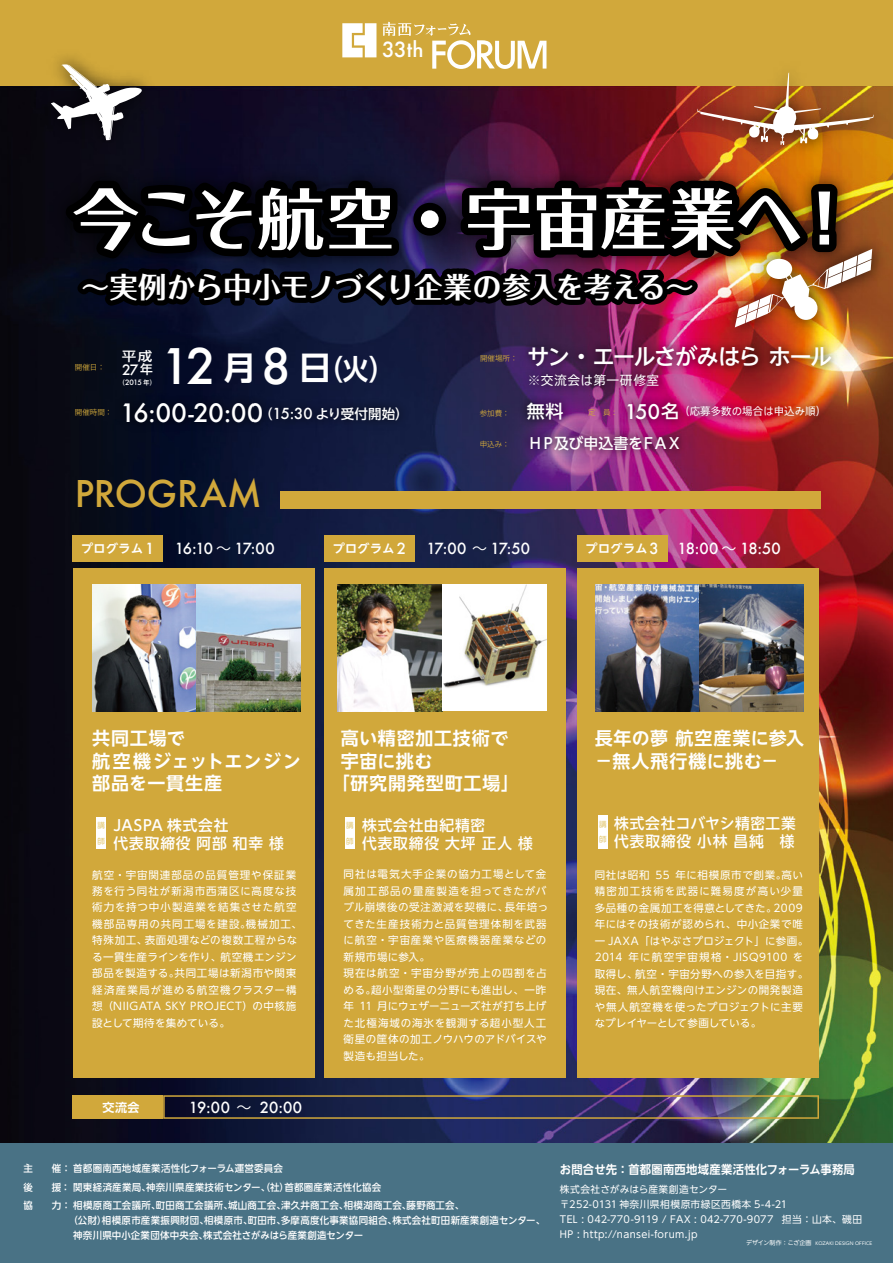
<style>
.page{position:relative;width:893px;height:1263px;background:#fff}
.page>*{position:absolute;margin:0;border:0;box-sizing:border-box;transform-origin:0 0}
.t1{font:700 66.6px "Folk Pro";letter-spacing:.01em;color:#fff}
.t2{font:500 47.85px "Futura";color:#fff}
.t3{font:500 36px "Futura";letter-spacing:-.005em;color:#d1a83b}
.t4{font:700 28.5px "Folk Pro";letter-spacing:-.015em;color:#fff}
.t5{font:500 24.75px "Futura";letter-spacing:.005em;color:#fff}
.t6{font:500 22.5px "UD Shin Go NT Pro";letter-spacing:-.08em;color:#fff}
.t7{font:500 20.4px "Futura";color:#fff}
.t8{font:700 18px/22.5px "UD Shin Go NT Pro De";letter-spacing:.035em;color:#fff}
.t9{font:500 18px "UD Shin Go NT Pro";color:#fff}
.t10{font:500 15px/18px "UD Shin Go NT Pro";letter-spacing:.055em;color:#fff}
.t11{font:500 15px "Futura";letter-spacing:-.02em;color:#fff}
.t12{font:500 15px "UD Shin Go NT Pro";letter-spacing:-.065em;color:#fff}
.t13{font:500 14.1px "Futura";color:#fff}
.t14{font:500 13.5px "UD Shin Go NT Pro";letter-spacing:.005em;color:#fff}
.t15{font:12.75px "Axis Std";letter-spacing:.04em;color:#fff}
.t16{font:500 12.75px "UD Shin Go NT Pro";color:#fff;scale:1.14 1}
.t17{font:700 12px "UD Shin Go NT Pro De";letter-spacing:.03em;color:#fff;scale:.94 1}
.t18{font:700 12px "UD Shin Go NT Pro De";letter-spacing:.03em;color:#fff}
.t19{font:10.5px/16.5px "UD Shin Go NT Pro";letter-spacing:.06em;color:#fff}
.t20{font:10.5px "Axis Std";color:#fff}
.t21{font:500 9.75px/18.9px "UD Shin Go NT Pro";letter-spacing:.025em;color:#fff}
.t22{font:9.75px/15px "UD Shin Go NT Pro";letter-spacing:.035em;color:#fff}
.t23{font:7.5px "Koz Go Pro";color:#d1a83b}
.t24{font:7.5px/15.6px "UD Shin Go NT Pro";color:#e3c872}
.t25{font:500 7.2px "Futura";color:#fff}
.t26{font:4.5px "UD Shin Go NT Pro";letter-spacing:.02em;color:#fff}
.s1{font-family:"UD Shin Go NT Pro De";font-weight:700;font-size:32.7px}
.s2{font-family:"UD Shin Go NT Pro De";font-weight:700;font-size:28.35px}
.s3{font-family:"UD Shin Go NT Pro";font-size:12.75px}
.s4{font-family:"UD Shin Go NT Pro";font-size:6.6px}
.s5{font-family:"Axis Std"}
.s6{font-family:"Futura";font-weight:500;font-size:19.8px}
.s7{font-family:"UD Shin Go NT Pro";font-weight:500;font-size:18px}
.s8{font-family:"Koz Go Pro";font-weight:400;font-size:7.5px;color:#d1a83b}
.s9{font-family:"Futura";font-size:14.85px}
.s10{font-family:"Koz Go Pr 6 N";font-weight:400}
.s11{font-family:"UD Shin Go NT Pro De";font-weight:700;font-size:12px}
.s12{font-family:"Futura";font-weight:500;font-size:15px}
.s13{font-size:6px}
</style>
<div class="page">
<img style="left:0;top:85px;width:893px;height:1059px">
<div style="left:577px;top:536px;width:91px;height:26px;background:#d1a83b"></div>
<div style="left:73px;top:1095px;width:90px;height:24px;background:#d1a83b"></div>
<div style="left:0;top:1144px;width:893px;height:119px;background:#497285"></div>
<div style="left:0;top:0;width:893px;height:85px;background:#d1a83b"></div>
<img style="left:515px;top:466px;width:180px;height:1px">
<svg style="left:342px;top:23px;width:34px;height:34px"></svg>
<svg style="left:383px;top:22px;width:163px;height:47px"></svg>
<div style="left:280px;top:492px;width:540px;height:17px;background:#d1a83b"></div>
<img style="left:36px;top:150px;width:854px;height:139px">
<img style="left:163px;top:1095px;width:656px;height:24px">
<div style="left:577px;top:568px;width:242px;height:509px;background:#d1a83b"></div>
<div style="left:73px;top:568px;width:242px;height:509px;background:#d1a83b"></div>
<div style="left:324px;top:568px;width:242px;height:509px;background:#d1a83b"></div>
<div style="left:73px;top:536px;width:90px;height:26px;background:#d1a83b"></div>
<div style="left:324px;top:536px;width:91px;height:26px;background:#d1a83b"></div>
<div style="left:598px;top:815px;width:10px;height:33px;background:#fff"></div>
<div style="left:96px;top:817px;width:10px;height:32px;background:#fff"></div>
<div style="left:345px;top:817px;width:10px;height:32px;background:#fff"></div>
<img style="left:92px;top:584px;width:209px;height:127px">
<img style="left:338px;top:584px;width:104px;height:127px">
<div style="left:442px;top:585px;width:104px;height:126px;background:#fff"></div>
<img style="left:442px;top:584px;width:104px;height:104px">
<img style="left:595px;top:584px;width:208px;height:127px">
<img style="left:675px;top:85px;width:218px;height:83px">
<img style="left:697px;top:72px;width:177px;height:73px">
<img style="left:28px;top:56px;width:136px;height:107px">
<svg style="left:51px;top:64px;width:92px;height:76px"></svg>
<img style="left:872px;top:226px;width:21px;height:124px">
<img style="left:47px;top:168px;width:825px;height:298px">
<h3 class="t7" style="left:382px;top:36px;width:43px">33th</h3>
<h1 class="t1" style="left:73px;top:162px;width:786px">今こそ航空・宇宙産業へ！</h1>
<h3 class="t4" style="left:81px;top:263px;width:614px">～実例から中小モノづくり企業の参入を考える～</h3>
<h3 class="t6" style="left:527px;top:339px;width:307px">サン・エールさがみはら ホール</h3>
<h3 class="t9" style="left:527px;top:396px;width:38px">無料</h3>
<h2 class="t2" style="left:161px;top:333px;width:236px">12 <span class="s1">月</span>8 <span class="s1">日</span><span class="s2">（火）</span></h2>
<p class="t16" style="left:122px;top:345px;width:28px">平成</p>
<h3 class="t13" style="left:122px;top:360px;width:32px">27<span class="s3">年</span></h3>
<p class="t25" style="left:119px;top:377px;width:39px"><span class="s4">（</span>2015 <span class="s4">年）</span></p>
<h3 class="t5" style="left:120px;top:396px;width:144px">16:00-20:00</h3>
<p class="t23" style="left:480px;top:353px;width:39px">開催場所：</p>
<p class="t23" style="left:75px;top:362px;width:31px">開催日：</p>
<p class="t23" style="left:75px;top:408px;width:39px">開催時間：</p>
<p class="t23" style="left:480px;top:408px;width:31px">参加費：</p>
<p class="t23" style="left:588px;top:407px;width:31px">定　員<span class="s5">：</span></p>
<p class="t20" style="left:625px;top:403px;width:203px"><span class="s6">150</span><span class="s7">名</span>（応募多数の場合は申込み順）</p>
<h3 class="t12" style="left:480px;top:431px;width:204px"><span class="s8">申込み：</span> ＨＰ及び申込書をＦＡＸ</h3>
<p class="t15" style="left:528px;top:370px;width:133px">※交流会は第一研修室</p>
<p class="t14" style="left:259px;top:403px;width:151px">（<span class="s9">15:30</span> より受付開始）</p>
<h3 class="t3" style="left:75px;top:469px;width:188px">PROGRAM</h3>
<h3 class="t11" style="left:175px;top:538px;width:101px">16:10 <span class="s10">～</span> 17:00</h3>
<h3 class="t11" style="left:426px;top:538px;width:105px">17:00 <span class="s10">～</span> 17:50</h3>
<h3 class="t11" style="left:586px;top:538px;width:197px"><span class="s11">プログラム</span> 3 18:00 <span class="s10">～</span> 18:50</h3>
<p class="t18" style="left:81px;top:539px;width:75px">プログラム <span class="s12">1</span></p>
<p class="t18" style="left:333px;top:539px;width:75px">プログラム <span class="s12">2</span></p>
<h3 class="t8" style="left:595px;top:726px;width:211px">長年の夢 航空産業に参入－無人飛行機に挑む－</h3>
<h3 class="t8" style="left:341px;top:726px;width:169px">高い精密加工技術で</h3>
<h3 class="t8" style="left:341px;top:749px;width:93px">宇宙に挑む</h3>
<h3 class="t8" style="left:332px;top:771px;width:189px">「研究開発型町工場」</h3>
<h3 class="t10" style="left:362px;top:815px;width:172px">株式会社由紀精密<br>代表取締役 大坪 正人 様</h3>
<h3 class="t8" style="left:92px;top:726px;width:210px">共同工場で<br>航空機ジェットエンジン部品を一貫生産</h3>
<h3 class="t10" style="left:614px;top:813px;width:183px">株式会社コバヤシ精密工業代表取締役 小林 昌純　様</h3>
<h3 class="t10" style="left:113px;top:816px;width:172px">JASPA 株式会社<br>代表取締役 阿部 和幸 様</h3>
<p class="t24" style="left:98px;top:817px;width:9px">講師</p>
<p class="t24" style="left:599px;top:816px;width:9px">講師</p>
<p class="t24" style="left:346px;top:817px;width:9px">講師</p>
<p class="t19" style="left:92px;top:866px;width:211px">航空・宇宙関連部品の品質管理や保証業務を行う同社が新潟市西蒲区に高度な技術力を持つ中小製造業を結集させた航空機部品専用の共同工場を建設。機械加工、特殊加工、表面処理などの複数工程からなる一貫生産ラインを作り、航空機エンジン部品を製造する。共同工場は新潟市や関東経済産業局が進める航空機クラスター構想（NIIGATA SKY PROJECT）の中核施設として期待を集めている。</p>
<p class="t19" style="left:344px;top:866px;width:206px">同社は電気大手企業の協力工場として金属加工部品の量産製造を担ってきたがバブル崩壊後の受注激減を契機に、長年培ってきた生産技術力と品質管理体制を武器に航空・宇宙産業や医療機器産業などの新規市場に参入。<br>現在は航空・宇宙分野が売上の四割を占める。超小型衛星の分野にも進出し、一昨年 11 月にウェザーニューズ社が打ち上げた北極海域の海氷を観測する超小型人工衛星の筐体の加工ノウハウのアドバイスや製造も担当した。</p>
<p class="t18" style="left:103px;top:1097px;width:38px">交流会</p>
<h3 class="t11" style="left:189px;top:1097px;width:115px">19:00 <span class="s10">～</span> 20:00</h3>
<p class="t19" style="left:595px;top:866px;width:215px">同社は昭和 55 年に相模原市で創業。高い精密加工技術を武器に難易度が高い少量多品種の金属加工を得意としてきた。2009年にはその技術が認められ、中小企業で唯一 JAXA「はやぶさプロジェクト」に参画。<br>2014 年に航空宇宙規格・JISQ9100 を取得し、航空・宇宙分野への参入を目指す。現在、無人航空機向けエンジンの開発製造や無人航空機を使ったプロジェクトに主要なプレイヤーとして参画している。</p>
<p class="t21" style="left:24px;top:1158px;width:442px">主　　催：首都圏南西地域産業活性化フォーラム運営委員会<br>後　　援：関東経済産業局、神奈川県産業技術センター、（社）首都圏産業活性化協会<br>協　　力：相模原商工会議所、町田商工会議所、城山商工会、津久井商工会、相模湖商工会、藤野商工会、</p>
<p class="t21" style="left:73px;top:1213px;width:473px;line-height:15px;text-indent:-5px">（公財）相模原市産業振興財団、相模原市、町田市、多摩高度化事業協同組合、株式会社町田新産業創造センター、神奈川県中小企業団体中央会、株式会社さがみはら産業創造センター</p>
<p class="t17" style="left:560px;top:1160px;width:315px">お問合せ先：首都圏南西地域産業活性化フォーラム事務局</p>
<p class="t22" style="left:560px;top:1181px;width:229px">株式会社さがみはら産業創造センター<br>〒252-0131 神奈川県相模原市緑区西橋本 5-4-21<br>TEL : 042-770-9119 / FAX : 042-770-9077<br>HP : http://nansei-forum.jp</p>
<p class="t22" style="left:782px;top:1211px;width:82px">担当：山本、磯田</p>
<p class="t26" style="left:746px;top:1239px;width:128px"><span class="s13">デザイン制作：こざ企画</span> KOZAKI DESIGN OFFICE</p>
</div>
